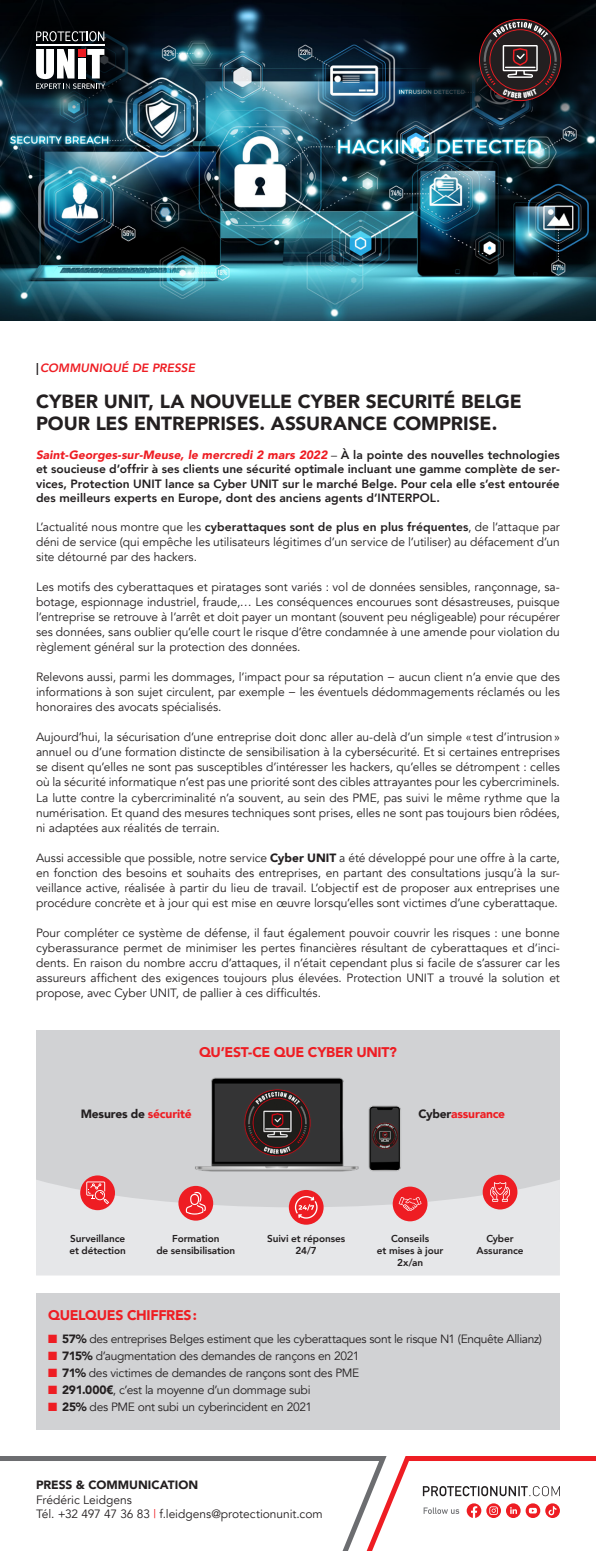
<style>
.page{position:relative;width:596px;height:1551px;background:#fff}
.page>*{position:absolute;margin:0;border:0;box-sizing:border-box;transform-origin:0 0}
.t1{font:900 19px/22px "Avenir";letter-spacing:-.005em;color:#231f20}
.t2{font:900 14px "Avenir";letter-spacing:-.025em;color:#ee1d23}
.t3{font:12px/15px "Avenir";letter-spacing:-.005em;color:#231f20;text-align:justify}
.t4{font:800 12px/14.4px "Avenir";letter-spacing:.005em;color:#231f20;text-align:justify}
.t5{font:12px "Avenir";letter-spacing:-.025em;color:#231f20}
.t6{font:900 12px "Avenir";letter-spacing:-.015em;color:#231f20}
.t7{font:italic 800 12px "Avenir";color:#ee1d23}
.t8{font:900 12px "Avenir";letter-spacing:-.02em;color:#ee1d23}
.t9{font:800 10px/12px "Avenir";letter-spacing:-.01em;color:#231f20;text-align:center}
.s1{font-style:normal;color:#231f20}
.s2{font-weight:900;font-style:italic;color:#ee1d23}
.s3{font-weight:400}
.s4{font-weight:800}
.s5{font-weight:900}
.s6{color:#ee1d23}
.s7{color:#231f20}
</style>
<div class="page">
<img style="left:0;top:0;width:595px;height:321px">
<svg style="left:0;top:1456px;width:355px;height:95px"></svg>
<div style="left:36px;top:1293px;width:523px;height:136px;background:#d1d2d4"></div>
<div style="left:36px;top:1030px;width:523px;height:202px;background:#d1d2d4"></div>
<svg style="left:36px;top:1179px;width:523px;height:96px;fill:#e6e7e9"></svg>
<img style="left:195px;top:1077px;width:206px;height:95px">
<div style="left:80px;top:1175px;width:35px;height:35px;background:#ee1d23;border-radius:50%"></div>
<div style="left:178px;top:1186px;width:35px;height:34px;background:#ee1d23;border-radius:50%"></div>
<div style="left:288px;top:1190px;width:35px;height:34px;background:#ee1d23;border-radius:50%"></div>
<div style="left:392px;top:1186px;width:35px;height:35px;background:#ee1d23;border-radius:50%"></div>
<div style="left:482px;top:1174px;width:35px;height:35px;background:#ee1d23;border-radius:50%"></div>
<svg style="left:295px;top:1196px;width:22px;height:22px"></svg>
<svg style="left:398px;top:1197px;width:23px;height:14px"></svg>
<svg style="left:490px;top:1182px;width:19px;height:19px"></svg>
<svg style="left:86px;top:1181px;width:23px;height:23px"></svg>
<svg style="left:186px;top:1192px;width:20px;height:22px"></svg>
<svg style="left:0;top:0;width:155px;height:114px"></svg>
<svg style="left:401px;top:0;width:192px;height:128px"></svg>
<svg style="left:355px;top:1456px;width:240px;height:95px"></svg>
<svg style="left:36px;top:31px;width:68px;height:10px"></svg>
<hr style="left:36px;top:44px;width:68px;height:2px;background:#fff">
<svg style="left:36px;top:49px;width:69px;height:40px"></svg>
<svg style="left:478px;top:19px;width:83px;height:82px"></svg>
<p class="t7" style="left:36px;top:360px;width:160px"><span class="s1">|</span>COMMUNIQUÉ DE PRESSE</p>
<h1 class="t1" style="left:36px;top:390px;width:487px">CYBER UNIT, LA NOUVELLE CYBER SECURITÉ BELGE<br>POUR LES ENTREPRISES. ASSURANCE COMPRISE.</h1>
<p class="t4" style="left:36px;top:447px;width:525px"><span class="s2">Saint-Georges-sur-Meuse, le mercredi 2 mars 2022</span> <span class="s3">–</span> À la pointe des nouvelles technologies et soucieuse d’offrir à ses clients une sécurité optimale incluant une gamme complète de ser&shy;vices, Protection UNIT lance sa Cyber UNIT sur le marché Belge. Pour cela elle s’est entourée des meilleurs experts en Europe, dont des anciens agents d’INTERPOL.</p>
<p class="t3" style="left:36px;top:520px;width:525px">L’actualité nous montre que les <span class="s4">cyberattaques sont de plus en plus fréquentes</span>, de l’attaque par déni de service (qui empêche les utilisateurs légitimes d’un service de l’utiliser) au défacement d’un site détourné par des hackers.</p>
<p class="t3" style="left:36px;top:580px;width:525px">Les motifs des cyberattaques et piratages sont variés : vol de données sensibles, rançonnage, sa&shy;botage, espionnage industriel, fraude,… Les conséquences encourues sont désastreuses, puisque l’entreprise se retrouve à l’arrêt et doit payer un montant (souvent peu négligeable) pour récupérer ses données, sans oublier qu’elle court le risque d’être condamnée à une amende pour violation du règlement général sur la protection des données.</p>
<p class="t3" style="left:36px;top:670px;width:525px">Relevons aussi, parmi les dommages, l’impact pour sa réputation − aucun client n’a envie que des informations à son sujet circulent, par exemple − les éventuels dédommagements réclamés ou les honoraires des avocats spécialisés.</p>
<p class="t3" style="left:36px;top:730px;width:525px">Aujourd’hui, la sécurisation d’une entreprise doit donc aller au-delà d’un simple « test d’intrusion» annuel ou d’une formation distincte de sensibilisation à la cybersécurité. Et si certaines entreprises se disent qu’elles ne sont pas susceptibles d’intéresser les hackers, qu’elles se détrompent : celles où la sécurité informatique n’est pas une priorité sont des cibles attrayantes pour les cybercriminels.<br>La lutte contre la cybercriminalité n’a souvent, au sein des PME, pas suivi le même rythme que la numérisation. Et quand des mesures techniques sont prises, elles ne sont pas toujours bien rôdées, ni adaptées aux réalités de terrain.</p>
<p class="t3" style="left:36px;top:850px;width:525px">Aussi accessible que possible, notre service <span class="s5">Cyber UNIT</span> a été développé pour une offre à la carte, en fonction des besoins et souhaits des entreprises, en partant des consultations jusqu’à la sur&shy;veillance active, réalisée à partir du lieu de travail. L’objectif est de proposer aux entreprises une procédure concrète et à jour qui est mise en œuvre lorsqu’elles sont victimes d’une cyberattaque.</p>
<p class="t3" style="left:36px;top:925px;width:525px">Pour compléter ce système de défense, il faut également pouvoir couvrir les risques : une bonne cyberassurance permet de minimiser les pertes financières résultant de cyberattaques et d’inci&shy;dents. En raison du nombre accru d’attaques, il n’était cependant plus si facile de s’assurer car les assureurs affichent des exigences toujours plus élevées. Protection UNIT a trouvé la solution et propose, avec Cyber UNIT, de pallier à ces difficultés.</p>
<p class="t2" style="left:199px;top:1040px;width:199px">QU’EST-CE QUE CYBER UNIT?</p>
<p class="t6" style="left:81px;top:1103px;width:112px">Mesures de <span class="s6">sécurité</span></p>
<p class="t8" style="left:418px;top:1103px;width:88px"><span class="s7">Cyber</span>assurance</p>
<p class="t9" style="left:69px;top:1232px;width:58px;text-align:left">Surveillance et détection</p>
<p class="t9" style="left:156px;top:1232px;width:80px">Formation<br>de sensibilisation</p>
<p class="t9" style="left:376px;top:1232px;width:68px">Conseils<br>et mises à jour<br>2x/an</p>
<p class="t9" style="left:476px;top:1232px;width:49px">Cyber<br>Assurance</p>
<p class="t9" style="left:267px;top:1232px;width:80px">Suivi et réponses<br>24/7</p>
<p class="t2" style="left:48px;top:1303px;width:150px">QUELQUES CHIFFRES:</p>
<p class="t5" style="left:48px;top:1331px;width:495px"><span class="s6">■</span> <span class="s5">57%</span> des entreprises Belges estiment que les cyberattaques sont le risque N1 (Enquête Allianz)</p>
<p class="t3" style="left:48px;top:1348px;width:312px"><span class="s6">■</span> <span class="s5">715%</span> d’augmentation des demandes de rançons en 2021</p>
<p class="t3" style="left:48px;top:1365px;width:312px"><span class="s6">■</span> <span class="s5">71%</span> des victimes de demandes de rançons sont des PME</p>
<p class="t5" style="left:48px;top:1382px;width:264px"><span class="s6">■</span> <span class="s5">291.000€</span>, c’est la moyenne d’un dommage subi</p>
<p class="t3" style="left:48px;top:1399px;width:265px"><span class="s6">■</span> <span class="s5">25%</span> des PME ont subi un cyberincident en 2021</p>
<p class="t6" style="left:36px;top:1474px;width:163px">PRESS &amp; COMMUNICATION</p>
<p class="t3" style="left:36px;top:1492px;width:288px;line-height:14.4px">Frédéric Leidgens<br>Tél. +32 497 47 36 83 <span class="s6">|</span> f.leidgens@protectionunit.com</p>
</div>
